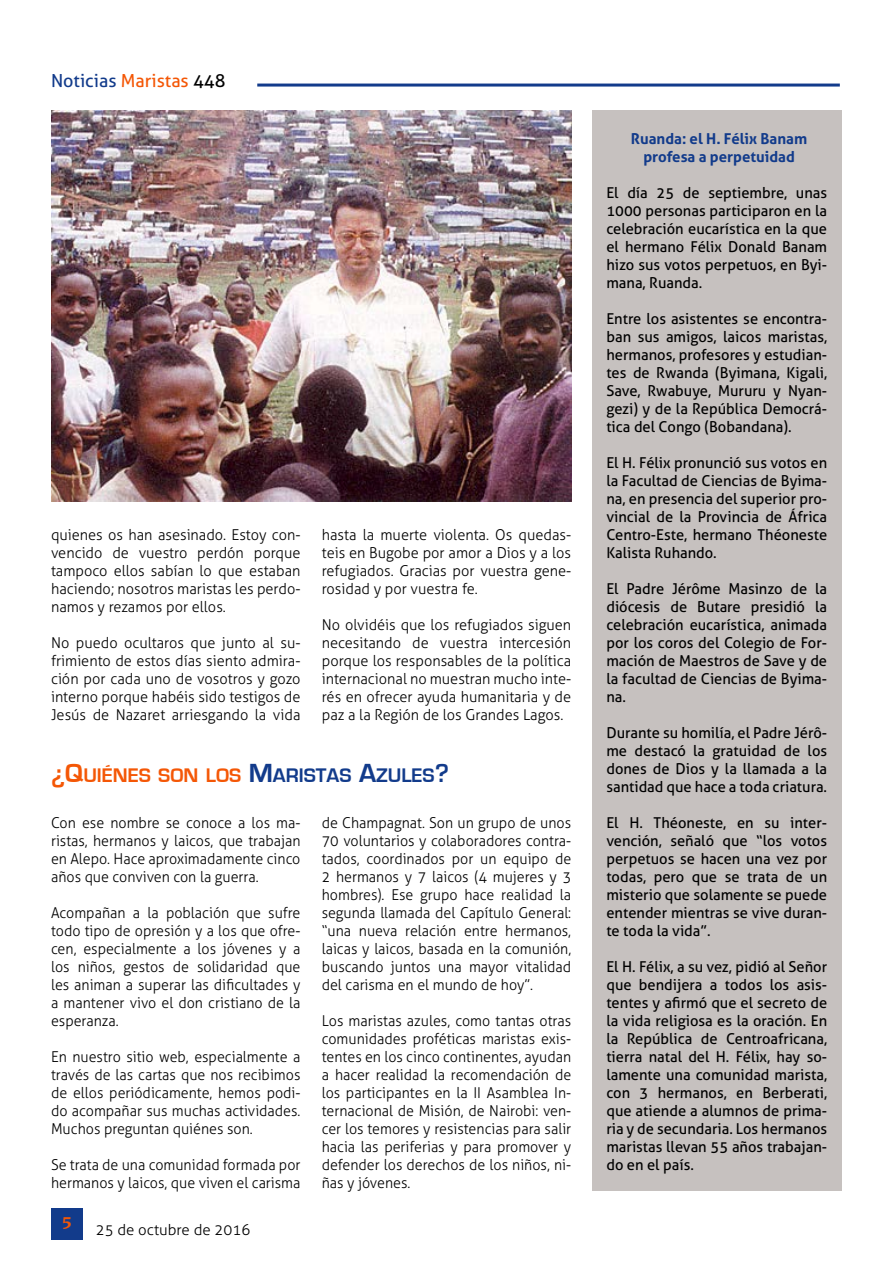
<style>
.page{position:relative;width:893px;height:1263px;background:#fff}
.page>*{position:absolute;margin:0;border:0;box-sizing:border-box;transform-origin:0 0}
.t1{font:700 20.25px "Eurostile";color:#f45706}
.t2{font:18px "Aller";color:#123b8b}
.t3{font:700 18px "Novarese IT Cby BT";color:#f45706}
.t4{font:15px/18px "Aller";color:#000;text-align:justify}
.t5{font:300 15px/18px "Aller";color:#000;text-align:justify;scale:.95 1}
.t6{font:300 15px/18px "Aller";color:#000;text-align:justify}
.t7{font:700 15px/18px "Aller";color:#123b8b;text-align:center}
.s1{color:#f45706}
.s2{color:#000}
.s3{font-size:27px}
.s4{font-size:27px;color:#123b8b}
.s5{color:#123b8b}
</style>
<div class="page">
<hr style="left:257px;top:84px;width:583px;height:3px;background:#123b8b">
<div style="left:51px;top:1208px;width:32px;height:31px;background:#123b8b"></div>
<div style="left:592px;top:111px;width:250px;height:1080px;background:#c6c1bf"></div>
<img style="left:51px;top:111px;width:520px;height:390px">
<p class="t2" style="left:51px;top:69px;width:176px">Noticias <span class="s1">Maristas</span> <span class="s2">448</span></p>
<p class="t6" style="left:51px;top:526px;width:251px">quienes os han asesinado. Estoy con&shy;vencido de vuestro perdón porque tampoco ellos sabían lo que estaban haciendo; nosotros maristas les perdo&shy;namos y rezamos por ellos.</p>
<p class="t6" style="left:51px;top:634px;width:251px">No puedo ocultaros que junto al su&shy;frimiento de estos días siento admira&shy;ción por cada uno de vosotros y gozo interno porque habéis sido testigos de Jesús de Nazaret arriesgando la vida</p>
<p class="t6" style="left:322px;top:526px;width:251px">hasta la muerte violenta. Os quedas&shy;teis en Bugobe por amor a Dios y a los refugiados. Gracias por vuestra gene&shy;rosidad y por vuestra fe.</p>
<p class="t6" style="left:322px;top:616px;width:251px">No olvidéis que los refugiados siguen necesitando de vuestra intercesión porque los responsables de la política internacional no muestran mucho inte&shy;rés en ofrecer ayuda humanitaria y de paz a la Región de los Grandes Lagos.</p>
<h1 class="t1" style="left:51px;top:764px;width:399px"><span class="s3">¿Q</span>UIÉNES SON LOS <span class="s4">M</span><span class="s5">ARISTAS</span> <span class="s4">A</span><span class="s5">ZULES</span><span class="s4">?</span></h1>
<p class="t5" style="left:51px;top:814px;width:264px">Con ese nombre se conoce a los ma&shy;ristas, hermanos y laicos, que trabajan en Alepo. Hace aproximadamente cinco años que conviven con la guerra.</p>
<p class="t5" style="left:51px;top:904px;width:264px">Acompañan a la población que sufre todo tipo de opresión y a los que ofre&shy;cen, especialmente a los jóvenes y a los niños, gestos de solidaridad que les animan a superar las dificultades y a mantener vivo el don cristiano de la esperanza.</p>
<p class="t5" style="left:51px;top:1048px;width:264px">En nuestro sitio web, especialmente a través de las cartas que nos recibimos de ellos periódicamente, hemos podi&shy;do acompañar sus muchas actividades.<br>Muchos preguntan quiénes son.</p>
<p class="t5" style="left:51px;top:1156px;width:264px">Se trata de una comunidad formada por hermanos y laicos, que viven el carisma</p>
<p class="t5" style="left:322px;top:814px;width:264px">de Champagnat. Son un grupo de unos 70 voluntarios y colaboradores contra&shy;tados, coordinados por un equipo de 2 hermanos y 7 laicos (4 mujeres y 3 hombres). Ese grupo hace realidad la segunda llamada del Capítulo General: “una nueva relación entre hermanos, laicas y laicos, basada en la comunión, buscando juntos una mayor vitalidad del carisma en el mundo de hoy”.</p>
<p class="t5" style="left:322px;top:1012px;width:264px">Los maristas azules, como tantas otras comunidades proféticas maristas exis&shy;tentes en los cinco continentes, ayudan a hacer realidad la recomendación de los participantes en la II Asamblea In&shy;ternacional de Misión, de Nairobi: ven&shy;cer los temores y resistencias para salir hacia las periferias y para promover y defender los derechos de los niños, ni&shy;ñas y jóvenes.</p>
<p class="t3" style="left:62px;top:1212px;width:12px">5</p>
<p class="t6" style="left:96px;top:1220px;width:156px">25 de octubre de 2016</p>
<p class="t7" style="left:631px;top:130px;width:178px">Ruanda: el H. Félix Banam profesa a perpetuidad</p>
<p class="t4" style="left:606px;top:184px;width:222px">El día 25 de septiembre, unas 1000 personas participaron en la celebración eucarística en la que el hermano Félix Donald Banam hizo sus votos perpetuos, en Byi&shy;mana, Ruanda.</p>
<p class="t4" style="left:606px;top:310px;width:222px">Entre los asistentes se encontra&shy;ban sus amigos, laicos maristas, hermanos, profesores y estudian&shy;tes de Rwanda (Byimana, Kigali, Save, Rwabuye, Mururu y Nyan&shy;gezi) y de la República Democrá&shy;tica del Congo (Bobandana).</p>
<p class="t4" style="left:606px;top:454px;width:222px">El H. Félix pronunció sus votos en la Facultad de Ciencias de Byima&shy;na, en presencia del superior pro&shy;vincial de la Provincia de África Centro-Este, hermano Théoneste Kalista Ruhando.</p>
<p class="t4" style="left:606px;top:580px;width:222px">El Padre Jérôme Masinzo de la diócesis de Butare presidió la celebración eucarística, animada por los coros del Colegio de For&shy;mación de Maestros de Save y de la facultad de Ciencias de Byima&shy;na.</p>
<p class="t4" style="left:606px;top:724px;width:222px">Durante su homilía, el Padre Jérô&shy;me destacó la gratuidad de los dones de Dios y la llamada a la santidad que hace a toda criatura.</p>
<p class="t4" style="left:606px;top:814px;width:222px">El H. Théoneste, en su inter&shy;vención, señaló que “los votos perpetuos se hacen una vez por todas, pero que se trata de un misterio que solamente se puede entender mientras se vive duran&shy;te toda la vida”.</p>
<p class="t4" style="left:606px;top:958px;width:222px">El H. Félix, a su vez, pidió al Señor que bendijera a todos los asis&shy;tentes y afirmó que el secreto de la vida religiosa es la oración. En la República de Centroafricana, tierra natal del H. Félix, hay so&shy;lamente una comunidad marista, con 3 hermanos, en Berberati, que atiende a alumnos de prima&shy;ria y de secundaria. Los hermanos maristas llevan 55 años trabajan&shy;do en el país.</p>
</div>
